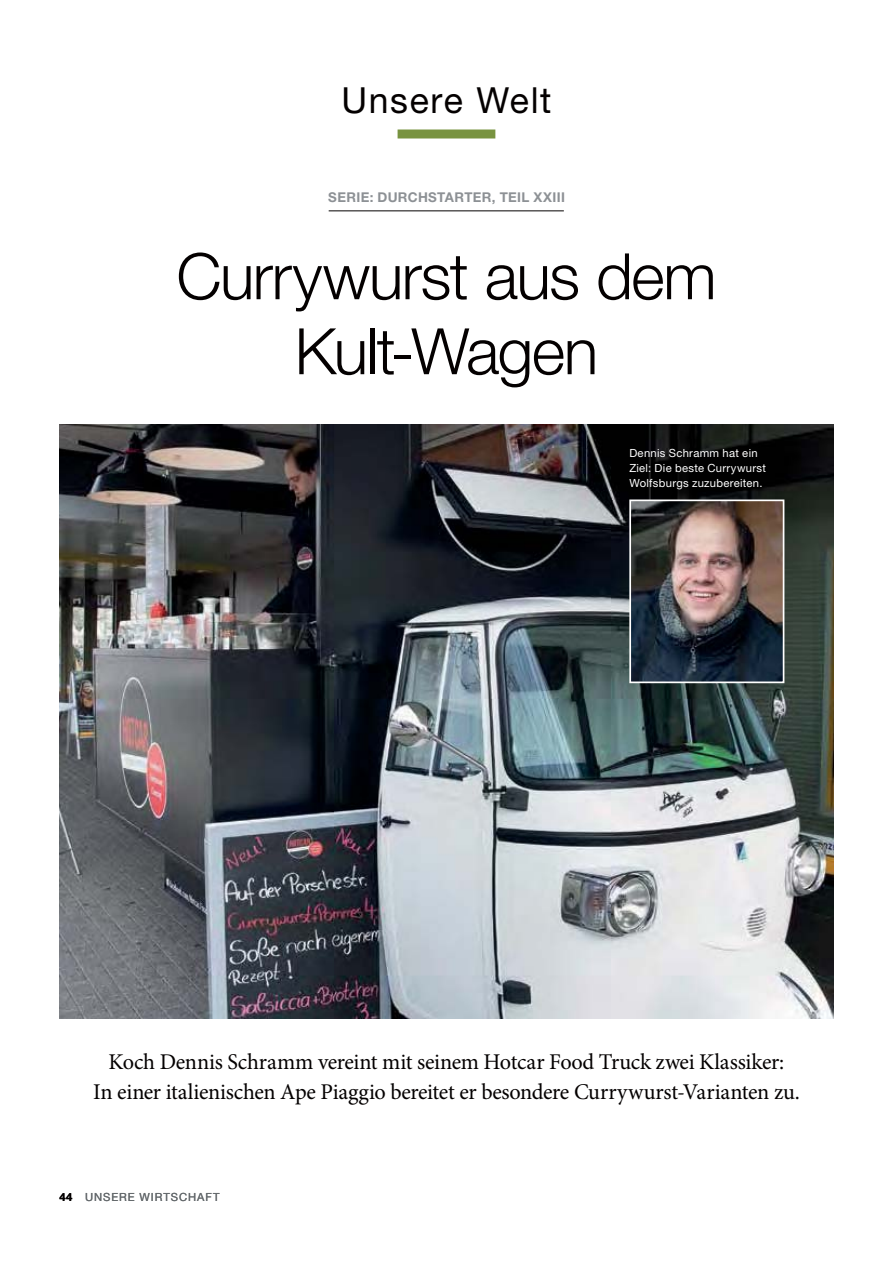
<style>
.page{position:relative;width:893px;height:1263px;background:#fff}
.page>*{position:absolute;margin:0;border:0;box-sizing:border-box;transform-origin:0 0}
.t1{font:300 64.05px/75px "Helvetica Neue LT Std";letter-spacing:-.025em;color:#040000;text-align:center}
.t2{font:36px "Helvetica Neue LT Std";letter-spacing:.045em;color:#040000}
.t3{font:22.5px/30px "Minion Pro";letter-spacing:-.01em;color:#040000;text-align:center}
.t4{font:700 13.5px "Helvetica Neue LT Std";letter-spacing:.025em;color:#8d9195}
.t5{font:11.25px/15px "Helvetica Neue LT Std";letter-spacing:.025em;color:#fff}
.t6{font:11.25px "Helvetica Neue LT Std";letter-spacing:.085em;color:#64696c}
.s1{font-weight:700;color:#040000}
</style>
<div class="page">
<img style="left:59px;top:424px;width:775px;height:594px">
<hr style="left:329px;top:210px;width:235px;height:1px;background:#040000">
<div style="left:398px;top:130px;width:97px;height:9px;background:#789340"></div>
<img style="left:632px;top:503px;width:149px;height:177px">
<div style="left:629px;top:500px;width:155px;height:183px;border:2px solid #fff"></div>
<h2 class="t2" style="left:342px;top:87px;width:211px">Unsere Welt</h2>
<p class="t4" style="left:328px;top:193px;width:238px">SERIE: DURCHSTARTER, TEIL XXIII</p>
<h1 class="t1" style="left:176px;top:245px;width:542px">Currywurst aus dem<br>Kult-Wagen</h1>
<p class="t5" style="left:629px;top:446px;width:138px">Dennis Schramm hat ein<br>Ziel: Die beste Currywurst<br>Wolfsburgs zuzubereiten.</p>
<p class="t3" style="left:93px;top:1048px;width:708px">Koch Dennis Schramm vereint mit seinem Hotcar Food Truck zwei Klassiker:<br>In einer italienischen Ape Piaggio bereitet er besondere Currywurst-Varianten zu.</p>
<p class="t6" style="left:59px;top:1193px;width:162px"><span class="s1">44</span> UNSERE WIRTSCHAFT</p>
</div>
